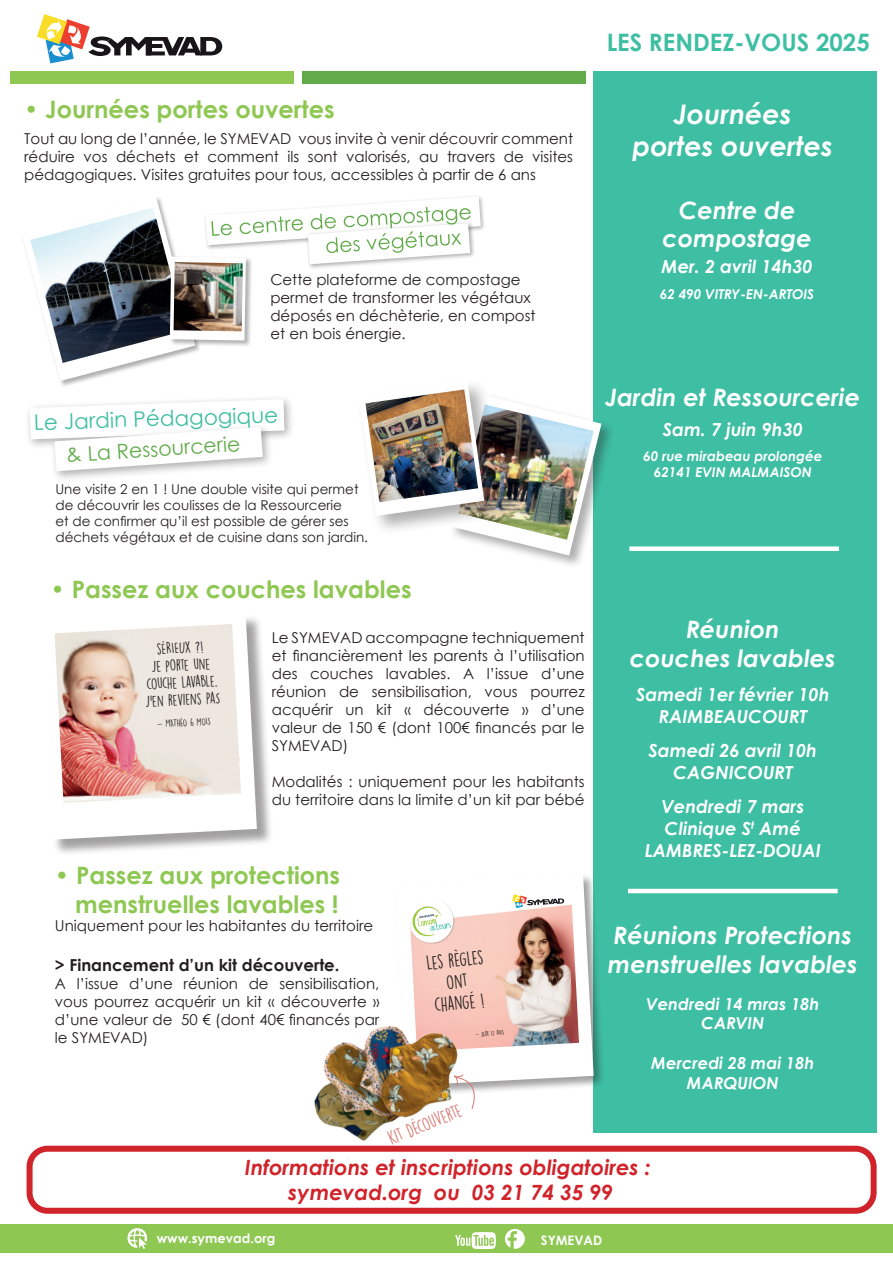
<style>
.page{position:relative;width:893px;height:1263px;background:#fff}
.page>*{position:absolute;margin:0;border:0;box-sizing:border-box;transform-origin:0 0}
.t1{font:italic 700 27px/32.4px "Century Gothic";color:#fff;text-align:center}
.t2{font:italic 700 24px/28.8px "Century Gothic";color:#fff;text-align:center}
.t3{font:700 24px/28.8px "Century Gothic";color:#8ec852;text-align:right}
.t4{font:700 24px "Century Gothic";color:#3ebea3}
.t5{font:21.45px "Century Gothic";color:#3ebea3}
.t6{font:italic 700 21px/25.2px "Century Gothic";color:#d1232a;text-align:center}
.t7{font:20.55px "Century Gothic";color:#61ab4a}
.t8{font:italic 700 18px/21.6px "Century Gothic";color:#fff;text-align:center}
.t9{font:17.85px/21.5px "DK Lemon Yellow Sun";color:#231f20;text-align:center}
.t10{font:16.95px "DK Lemon Yellow Sun";color:#d87872}
.t11{font:italic 700 16.5px/19.8px "Century Gothic";color:#fff;text-align:center}
.t12{font:700 16.5px "Century Gothic";color:#231f20}
.t13{font:15px/18px "Century Gothic";color:#231f20;text-align:justify}
.t14{font:14.4px/17.2px "DK Lemon Yellow Sun";color:#231f20;text-align:center}
.t15{font:13.5px/16.2px "Century Gothic";color:#231f20}
.t16{font:italic 700 13.5px/16.2px "Century Gothic";color:#fff;text-align:center}
.t17{font:700 13.05px "Century Gothic";color:#fff}
.t18{font:9.6px "DK Lemon Yellow Sun";color:#231f20}
.t19{font:6.3px "DK Lemon Yellow Sun";color:#231f20}
.t20{font:3px/3.6px "DK Lemon Yellow Sun";color:#d87872;text-align:center}
</style>
<div class="page">
<div style="left:594px;top:74px;width:283px;height:1059px;background:#3ebea3"></div>
<div style="left:27px;top:1146px;width:850px;height:68px;border:6px solid #d1232a;border-radius:18px"></div>
<div style="left:10px;top:71px;width:283px;height:12px;background:#8ec852"></div>
<div style="left:302px;top:71px;width:283px;height:12px;background:#61ab4a"></div>
<svg style="left:37px;top:14px;width:186px;height:49px"></svg>
<div style="left:594px;top:71px;width:282px;height:12px;background:#3ebea3"></div>
<div style="left:0;top:1224px;width:893px;height:29px;background:#8ec852"></div>
<svg style="left:127px;top:1228px;width:21px;height:21px"></svg>
<svg style="left:505px;top:1229px;width:20px;height:20px"></svg>
<svg style="left:455px;top:1232px;width:41px;height:17px"></svg>
<div style="left:448px;top:393px;width:167px;height:176px;background:#231f20;opacity:.36"></div>
<div style="left:629px;top:546px;width:210px;height:5px;background:#fff"></div>
<hr style="left:628px;top:889px;width:210px;height:4px;background:#fff">
<img style="left:25px;top:196px;width:576px;height:359px">
<div style="left:42px;top:615px;width:232px;height:241px;background:#231f20;opacity:.42"></div>
<svg style="left:42px;top:615px;width:215px;height:225px"></svg>
<img style="left:55px;top:624px;width:186px;height:179px">
<div style="left:394px;top:873px;width:211px;height:225px;background:#231f20;opacity:.42"></div>
<img style="left:256px;top:967px;width:249px;height:192px">
<img style="left:395px;top:874px;width:199px;height:236px">
<h2 class="t3" style="left:24px;top:93px;width:312px">• Journées portes ouvertes</h2>
<p class="t13" style="left:24px;top:129px;width:550px">Tout au long de l’année, le SYMEVAD vous invite à venir découvrir comment réduire vos déchets et comment ils sont valorisés, au travers de visites pédagogiques. Visites gratuites pour tous, accessibles à partir de 6 ans</p>
<p class="t13" style="left:270px;top:271px;width:267px;text-align:left">Cette plateforme de compostage permet de transformer les végétaux déposés en déchèterie, en compost et en bois énergie.</p>
<h3 class="t5" style="left:33px;top:408px;width:246px;rotate:-2deg">Le Jardin Pédagogique</h3>
<h3 class="t7" style="left:65px;top:441px;width:176px;rotate:-4deg">&amp; La Ressourcerie</h3>
<p class="t15" style="left:55px;top:481px;width:314px">Une visite 2 en 1 ! Une double visite qui permet de découvrir les coulisses de la Ressourcerie<br>et de confirmer qu’il est possible de gérer ses déchets végétaux et de cuisine dans son jardin.</p>
<h2 class="t3" style="left:51px;top:574px;width:362px">• Passez aux couches lavables</h2>
<p class="t13" style="left:272px;top:628px;width:314px">Le SYMEVAD accompagne techniquement et financièrement les parents à l’utilisation des couches lavables. A l’issue d’une réunion de sensibilisation, vous pourrez acquérir un kit « découverte » d’une valeur de 150 € (dont 100€ financés par le SYMEVAD)</p>
<p class="t13" style="left:272px;top:772px;width:314px">Modalités : uniquement pour les habitants du territoire dans la limite d’un kit par bébé</p>
<p class="t14" style="left:142px;top:641px;width:77px;rotate:-3deg">sÉRIEUX ?!<br>je porte une couche lavable, j’en reviens paS</p>
<p class="t18" style="left:157px;top:718px;width:55px;rotate:-3deg">- MATHÉO 6 MOIS</p>
<h2 class="t3" style="left:55px;top:860px;width:287px">• Passez aux protections menstruelles lavables !</h2>
<p class="t13" style="left:55px;top:917px;width:320px">Uniquement pour les habitantes du territoire</p>
<p class="t12" style="left:55px;top:952px;width:286px">&gt; Financement d’un kit découverte.</p>
<p class="t13" style="left:55px;top:974px;width:326px">A l’issue d’une réunion de sensibilisation, vous pourrez acquérir un kit « découverte » d’une valeur de 50 € (dont 40€ financés par le SYMEVAD)</p>
<p class="t9" style="left:425px;top:952px;width:59px;rotate:-6deg">les règles ont changé !</p>
<p class="t19" style="left:475px;top:1031px;width:30px;rotate:-6deg">- JAde 17 ans</p>
<p class="t10" style="left:385px;top:1129px;width:79px;rotate:-22deg">kit découverte</p>
<p class="t20" style="left:434px;top:1115px;width:15px;rotate:-3deg">Remise d’un kit découverte</p>
<h2 class="t4" style="left:607px;top:24px;width:265px">LES RENDEZ-VOUS 2025</h2>
<h1 class="t1" style="left:633px;top:97px;width:202px">Journées portes ouvertes</h1>
<h2 class="t2" style="left:662px;top:194px;width:151px">Centre de compostage</h2>
<p class="t8" style="left:661px;top:255px;width:153px">Mer. 2 avril 14h30</p>
<p class="t16" style="left:660px;top:285px;width:156px">62 490 VITRY-EN-ARTOIS</p>
<h2 class="t2" style="left:606px;top:382px;width:256px">Jardin et Ressourcerie</h2>
<p class="t8" style="left:663px;top:418px;width:142px">Sam. 7 juin 9h30</p>
<p class="t16" style="left:643px;top:447px;width:181px">60 rue mirabeau prolongée<br>62141 EVIN MALMAISON</p>
<h2 class="t2" style="left:630px;top:614px;width:207px">Réunion<br>couches lavables</h2>
<p class="t8" style="left:636px;top:683px;width:195px">Samedi 1er février 10h<br>RAIMBEAUCOURT</p>
<p class="t8" style="left:649px;top:739px;width:170px">Samedi 26 avril 10h<br>CAGNICOURT</p>
<p class="t8" style="left:645px;top:795px;width:178px">Vendredi 7 mars<br>Clinique S<sup>t</sup> Amé<br>LAMBRES-LEZ-DOUAI</p>
<h2 class="t2" style="left:608px;top:920px;width:252px;text-align:left">Réunions Protections menstruelles lavables</h2>
<p class="t11" style="left:646px;top:993px;width:175px">Vendredi 14 mras 18h<br>CARVIN</p>
<p class="t11" style="left:651px;top:1052px;width:165px">Mercredi 28 mai 18h<br>MARQUION</p>
<h3 class="t6" style="left:245px;top:1153px;width:407px">Informations et inscriptions obligatoires : symevad.org ou 03 21 74 35 99</h3>
<p class="t17" style="left:157px;top:1228px;width:120px">www.symevad.org</p>
<p class="t17" style="left:541px;top:1230px;width:63px">SYMEVAD</p>
</div>
